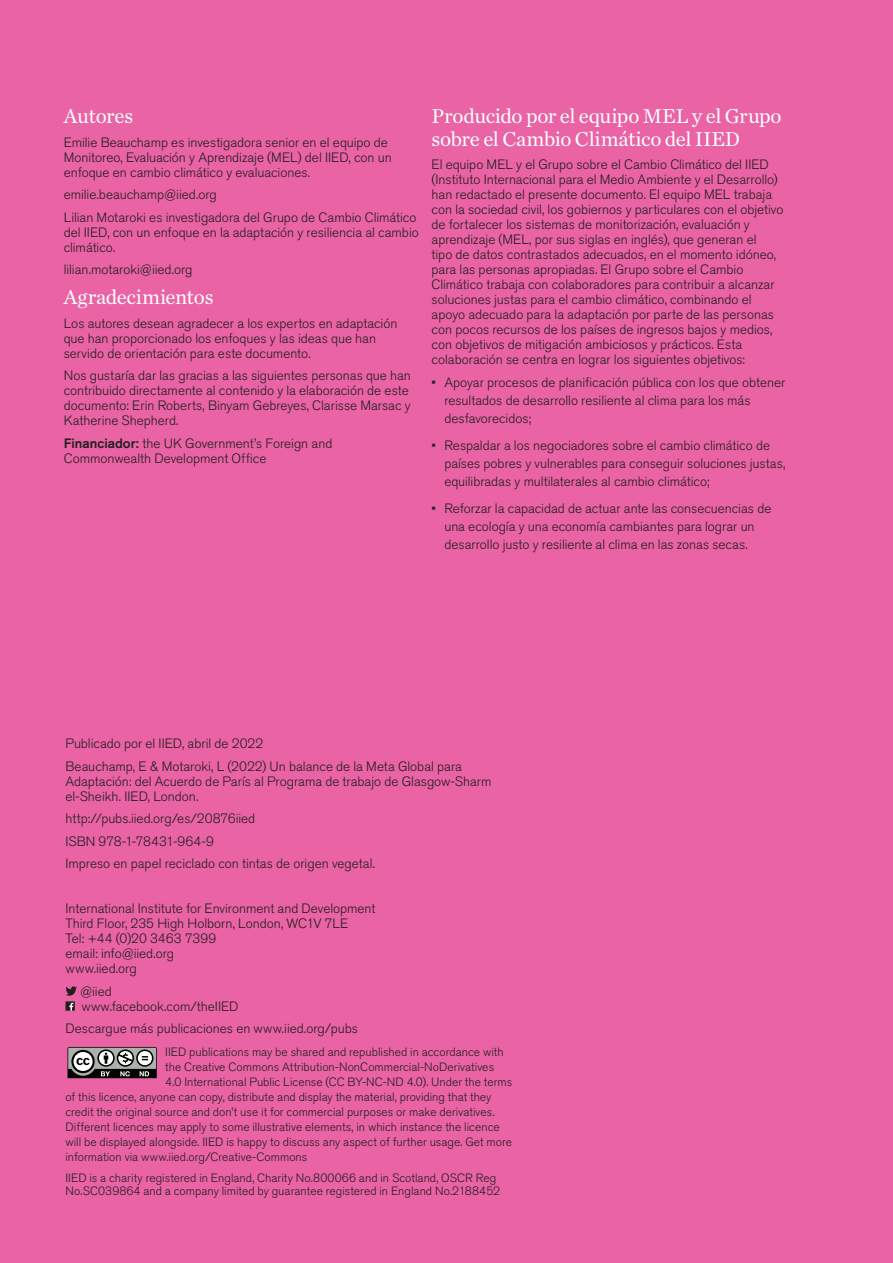
<style>
.page{position:relative;width:893px;height:1263px;background:#e963a5}
.page>*{position:absolute;margin:0;border:0;box-sizing:border-box;transform-origin:0 0}
.t1{font:21px/22.5px "Chronicle Text G1";letter-spacing:-.015em;color:#fff}
.t2{font:300 13.5px/15px "Akzidenz Grotesk BE";color:#231f20}
.t3{font:300 12px/13.5px "Akzidenz Grotesk BE";letter-spacing:.005em;color:#231f20}
.s1{font-weight:500}
</style>
<div class="page">
<svg style="left:65px;top:986px;width:12px;height:10px"></svg>
<svg style="left:65px;top:1001px;width:10px;height:10px"></svg>
<svg style="left:69px;top:1003px;width:4px;height:8px"></svg>
<svg style="left:68px;top:1047px;width:89px;height:32px;background:#777675"></svg>
<h1 class="t1" style="left:64px;top:104px;width:71px">Autores</h1>
<p class="t2" style="left:64px;top:135px;width:329px">Emilie Beauchamp es investigadora senior en el equipo de<br>Monitoreo, Evaluación y Aprendizaje (MEL) del IIED, con un enfoque en cambio climático y evaluaciones.</p>
<p class="t2" style="left:64px;top:183px;width:354px;line-height:22.5px">emilie.beauchamp@iied.org<br>Lilian Motaroki es investigadora del Grupo de Cambio Climático</p>
<p class="t2" style="left:64px;top:225px;width:357px">del IIED, con un enfoque en la adaptación y resiliencia al cambio climático.</p>
<p class="t2" style="left:64px;top:262px;width:130px">lilian.motaroki@iied.org</p>
<h1 class="t1" style="left:64px;top:285px;width:151px">Agradecimientos</h1>
<p class="t2" style="left:64px;top:316px;width:335px">Los autores desean agradecer a los expertos en adaptación que han proporcionado los enfoques y las ideas que han servido de orientación para este documento.</p>
<p class="t2" style="left:64px;top:368px;width:349px">Nos gustaría dar las gracias a las siguientes personas que han contribuido directamente al contenido y la elaboración de este documento: Erin Roberts, Binyam Gebreyes, Clarisse Marsac y Katherine Shepherd.</p>
<p class="t2" style="left:64px;top:436px;width:270px"><span class="s1">Financiador:</span> the UK Government’s Foreign and<br>Commonwealth Development Office</p>
<h1 class="t1" style="left:432px;top:104px;width:352px">Producido por el equipo MEL y el Grupo sobre el Cambio Climático del IIED</h1>
<p class="t2" style="left:432px;top:157px;width:353px">El equipo MEL y el Grupo sobre el Cambio Climático del IIED (Instituto Internacional para el Medio Ambiente y el Desarrollo) han redactado el presente documento. El equipo MEL trabaja con la sociedad civil, los gobiernos y particulares con el objetivo de fortalecer los sistemas de monitorización, evaluación y aprendizaje (MEL, por sus siglas en inglés), que generan el<br>tipo de datos contrastados adecuados, en el momento idóneo, para las personas apropiadas. El Grupo sobre el Cambio Climático trabaja con colaboradores para contribuir a alcanzar soluciones justas para el cambio climático, combinando el apoyo adecuado para la adaptación por parte de las personas con pocos recursos de los países de ingresos bajos y medios, con objetivos de mitigación ambiciosos y prácticos. Esta colaboración se centra en lograr los siguientes objetivos:</p>
<p class="t2" style="left:444px;top:374px;width:342px;line-height:18px;text-indent:-13px">• Apoyar procesos de planificación pública con los que obtener resultados de desarrollo resiliente al clima para los más desfavorecidos;</p>
<p class="t2" style="left:444px;top:437px;width:343px;line-height:18px;text-indent:-13px">• Respaldar a los negociadores sobre el cambio climático de países pobres y vulnerables para conseguir soluciones justas, equilibradas y multilaterales al cambio climático;</p>
<p class="t2" style="left:444px;top:500px;width:328px;line-height:18px;text-indent:-13px">• Reforzar la capacidad de actuar ante las consecuencias de una ecología y una economía cambiantes para lograr un desarrollo justo y resiliente al clima en las zonas secas.</p>
<p class="t2" style="left:65px;top:732px;width:398px;line-height:22.5px">Publicado por el IIED, abril de 2022<br>Beauchamp, E &amp; Motaroki, L (2022) Un balance de la Meta Global para</p>
<p class="t2" style="left:65px;top:774px;width:428px">Adaptación: del Acuerdo de París al Programa de trabajo de Glasgow-Sharm el-Sheikh. IIED, London.</p>
<p class="t2" style="left:65px;top:807px;width:311px;line-height:22.5px">http://pubs.iied.org/es/20876iied<br>ISBN 978-1-78431-964-9<br>Impreso en papel reciclado con tintas de origen vegetal.</p>
<p class="t2" style="left:65px;top:901px;width:311px">International Institute for Environment and Development Third Floor, 235 High Holborn, London, WC1V 7LE<br>Tel: +44 (0)20 3463 7399<br>email: info@iied.org<br>www.iied.org</p>
<p class="t2" style="left:80px;top:984px;width:160px">@iied www.facebook.com/theIIED</p>
<p class="t2" style="left:65px;top:1021px;width:294px">Descargue más publicaciones en www.iied.org/pubs</p>
<p class="t3" style="left:165px;top:1045px;width:340px">IIED publications may be shared and republished in accordance with</p>
<p class="t3" style="left:165px;top:1060px;width:330px">the Creative Commons Attribution-NonCommercial-NoDerivatives</p>
<p class="t3" style="left:165px;top:1075px;width:348px">4.0 International Public License (CC BY-NC-ND 4.0). Under the terms</p>
<p class="t3" style="left:65px;top:1090px;width:427px">of this licence, anyone can copy, distribute and display the material, providing that they</p>
<p class="t3" style="left:65px;top:1105px;width:431px">credit the original source and don’t use it for commercial purposes or make derivatives.</p>
<p class="t3" style="left:65px;top:1120px;width:436px">Different licences may apply to some illustrative elements, in which instance the licence</p>
<p class="t3" style="left:65px;top:1135px;width:448px">will be displayed alongside. IIED is happy to discuss any aspect of further usage. Get more</p>
<p class="t3" style="left:65px;top:1150px;width:243px">information via www.iied.org/Creative-Commons</p>
<p class="t3" style="left:65px;top:1171px;width:436px">IIED is a charity registered in England, Charity No.800066 and in Scotland, OSCR Reg<br>No.SC039864 and a company limited by guarantee registered in England No.2188452</p>
</div>
